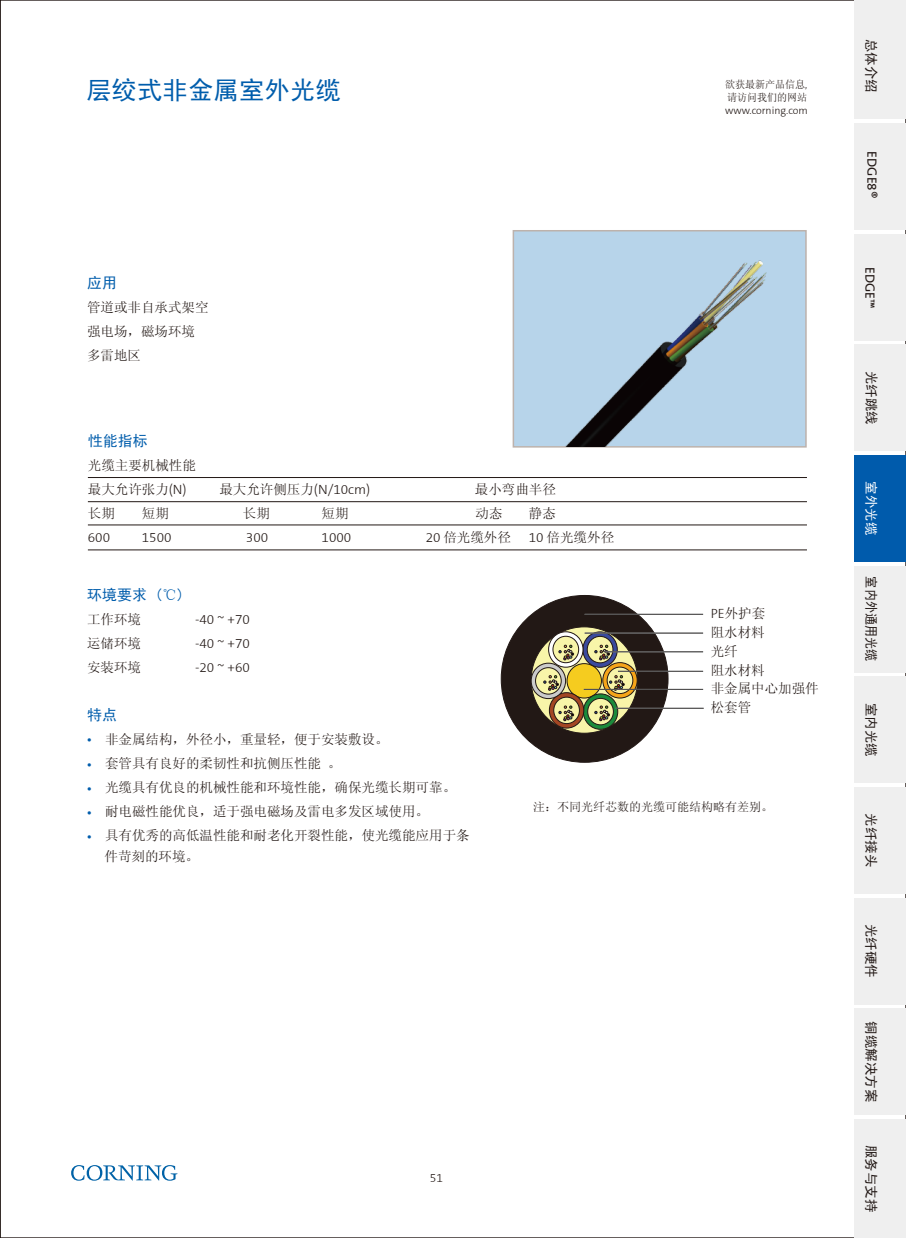
<style>
.page{position:relative;width:906px;height:1238px;background:#fff}
.page>*{position:absolute;margin:0;border:0;box-sizing:border-box;transform-origin:0 0}
.t1{font:25.5px "Sim Hei";color:#005dac}
.t2{font:15px "Sim Hei";color:#005dac}
.t3{font:13.5px/18.8px "Sim Sun";color:#221815}
.t4{font:300 13.5px "Corning Sans";color:#221815}
.t5{font:13.5px "Sim Hei";color:#221815}
.t6{font:13.5px "Corning Sans";color:#221815}
.t7{font:13.5px "Sim Hei";color:#221815;scale:.9 1}
.t8{font:13.5px "Sim Hei";color:#fff}
.t9{font:12px "Sim Sun";color:#221815}
.t10{font:300 12px "Corning Sans";color:#221815}
.t11{font:10.5px/13.5px "Sim Sun";color:#221815;scale:.95 1}
.t12{font:300 10.5px "Corning Sans";color:#221815}
.s1{font-family:"Corning Sans";font-weight:300}
.s2{font-family:"Sim Sun";font-weight:400}
.s3{font-family:"Times New Roman";font-size:7.5px;color:#005dac}
</style>
<div class="page">
<svg style="left:0;top:0;width:1px;height:1237px"></svg>
<div style="left:512px;top:230px;width:294px;height:217px;background:#b7d4ea;border:2px solid #bdb2ac"></div>
<img style="left:513px;top:249px;width:267px;height:197px">
<hr style="left:88px;top:477px;width:719px;height:1px;background:#221815">
<hr style="left:88px;top:501px;width:719px;height:1px;background:#221815">
<hr style="left:88px;top:549px;width:719px;height:1px;background:#221815">
<hr style="left:88px;top:524px;width:719px;height:1px;background:#221815">
<svg style="left:71px;top:1165px;width:106px;height:15px"></svg>
<div style="left:501px;top:595px;width:167px;height:167px;background:#221815;border-radius:50%"></div>
<svg style="left:531px;top:631px;width:107px;height:99px"></svg>
<hr style="left:584px;top:613px;width:119px;height:2px;background:#525151">
<hr style="left:584px;top:632px;width:119px;height:1px;background:#525151">
<hr style="left:604px;top:651px;width:99px;height:1px;background:#525151">
<hr style="left:618px;top:670px;width:85px;height:2px;background:#525151">
<hr style="left:584px;top:688px;width:119px;height:2px;background:#525151">
<hr style="left:615px;top:707px;width:88px;height:1px;background:#525151">
<div style="left:855px;top:0;width:51px;height:119px;background:#efefef"></div>
<div style="left:855px;top:123px;width:51px;height:107px;background:#efefef"></div>
<div style="left:855px;top:234px;width:51px;height:106px;background:#efefef"></div>
<div style="left:855px;top:344px;width:51px;height:107px;background:#efefef"></div>
<div style="left:855px;top:455px;width:51px;height:106px;background:#005bac"></div>
<div style="left:855px;top:566px;width:51px;height:106px;background:#efefef"></div>
<div style="left:855px;top:676px;width:51px;height:107px;background:#efefef"></div>
<div style="left:855px;top:787px;width:51px;height:106px;background:#efefef"></div>
<div style="left:855px;top:1008px;width:51px;height:106px;background:#efefef"></div>
<div style="left:855px;top:1119px;width:51px;height:118px;background:#efefef"></div>
<div style="left:855px;top:897px;width:51px;height:107px;background:#efefef"></div>
<h1 class="t1" style="left:86px;top:77px;width:256px">层绞式非金属室外光缆</h1>
<p class="t2" style="left:87px;top:275px;width:31px">应用</p>
<p class="t3" style="left:87px;top:295px;width:123px;line-height:24px">管道或非自承式架空强电场，磁场环境多雷地区</p>
<p class="t2" style="left:88px;top:433px;width:61px">性能指标</p>
<p class="t3" style="left:88px;top:453px;width:109px;line-height:24px">光缆主要机械性能最大允许张力<span class="s1">(N)</span></p>
<p class="t4" style="left:219px;top:481px;width:152px"><span class="s2">最大允许侧压力</span>(N/10cm)</p>
<p class="t3" style="left:475px;top:480px;width:82px">最小弯曲半径</p>
<p class="t3" style="left:88px;top:504px;width:28px">长期</p>
<p class="t3" style="left:142px;top:504px;width:28px">短期</p>
<p class="t3" style="left:243px;top:504px;width:28px">长期</p>
<p class="t3" style="left:321px;top:504px;width:28px">短期</p>
<p class="t3" style="left:475px;top:504px;width:28px">动态</p>
<p class="t3" style="left:529px;top:504px;width:28px">静态</p>
<p class="t4" style="left:88px;top:529px;width:24px">600</p>
<p class="t4" style="left:142px;top:529px;width:31px">1500</p>
<p class="t4" style="left:246px;top:529px;width:24px">300</p>
<p class="t4" style="left:321px;top:529px;width:31px">1000</p>
<p class="t3" style="left:426px;top:528px;width:87px"><span class="s1">20</span> 倍光缆外径</p>
<p class="t3" style="left:529px;top:528px;width:87px"><span class="s1">10</span> 倍光缆外径</p>
<p class="t11" style="left:725px;top:77px;width:88px">欲获最新产品信息<span class="s1">,</span>请访问我们的网站</p>
<p class="t12" style="left:725px;top:104px;width:84px">www.corning.com</p>
<p class="t2" style="left:87px;top:587px;width:99px">环境要求 (℃)</p>
<p class="t3" style="left:87px;top:609px;width:55px">工作环境</p>
<p class="t4" style="left:195px;top:611px;width:56px">-40 ~ +70</p>
<p class="t3" style="left:87px;top:633px;width:55px">运储环境</p>
<p class="t4" style="left:195px;top:635px;width:56px">-40 ~ +70</p>
<p class="t3" style="left:87px;top:657px;width:55px">安装环境</p>
<p class="t4" style="left:195px;top:659px;width:56px">-20 ~ +60</p>
<p class="t2" style="left:87px;top:707px;width:31px">特点</p>
<p class="t3" style="left:87px;top:729px;width:303px"><span class="s3">●</span> 非金属结构，外径小，重量轻，便于安装敷设。</p>
<p class="t3" style="left:87px;top:753px;width:256px"><span class="s3">●</span> 套管具有良好的柔韧性和抗侧压性能 。</p>
<p class="t3" style="left:87px;top:777px;width:371px"><span class="s3">●</span> 光缆具有优良的机械性能和环境性能，确保光缆长期可靠。</p>
<p class="t3" style="left:87px;top:801px;width:344px"><span class="s3">●</span> 耐电磁性能优良，适于强电磁场及雷电多发区域使用。</p>
<p class="t3" style="left:105px;top:824px;width:366px;line-height:20.7px;text-indent:-18px"><span class="s3">●</span> 具有优秀的高低温性能和耐老化开裂性能，使光缆能应用于条件苛刻的环境。</p>
<p class="t3" style="left:711px;top:604px;width:109px"><span class="s1">PE</span>外护套<br>阻水材料<br>光纤<br>阻水材料<br>非金属中心加强件松套管</p>
<p class="t9" style="left:533px;top:800px;width:241px">注：不同光纤芯数的光缆可能结构略有差别。</p>
<p class="t10" style="left:430px;top:1171px;width:15px">51</p>
<p class="t5" style="left:878px;top:39px;width:55px;rotate:90deg">总体介绍</p>
<p class="t6" style="left:880px;top:151px;width:48px;rotate:90deg">EDGE8®</p>
<p class="t6" style="left:878px;top:267px;width:43px;rotate:90deg">EDGE™</p>
<p class="t5" style="left:878px;top:370px;width:55px;rotate:90deg">光纤跳线</p>
<p class="t8" style="left:878px;top:481px;width:55px;rotate:90deg">室外光缆</p>
<p class="t7" style="left:878px;top:576px;width:96px;rotate:90deg">室内外通用光缆</p>
<p class="t5" style="left:878px;top:702px;width:55px;rotate:90deg">室内光缆</p>
<p class="t5" style="left:878px;top:813px;width:55px;rotate:90deg">光纤接头</p>
<p class="t5" style="left:878px;top:923px;width:55px;rotate:90deg">光纤硬件</p>
<p class="t5" style="left:878px;top:1020px;width:82px;rotate:90deg">铜缆解决方案</p>
<p class="t5" style="left:878px;top:1144px;width:69px;rotate:90deg">服务与支持</p>
</div>
